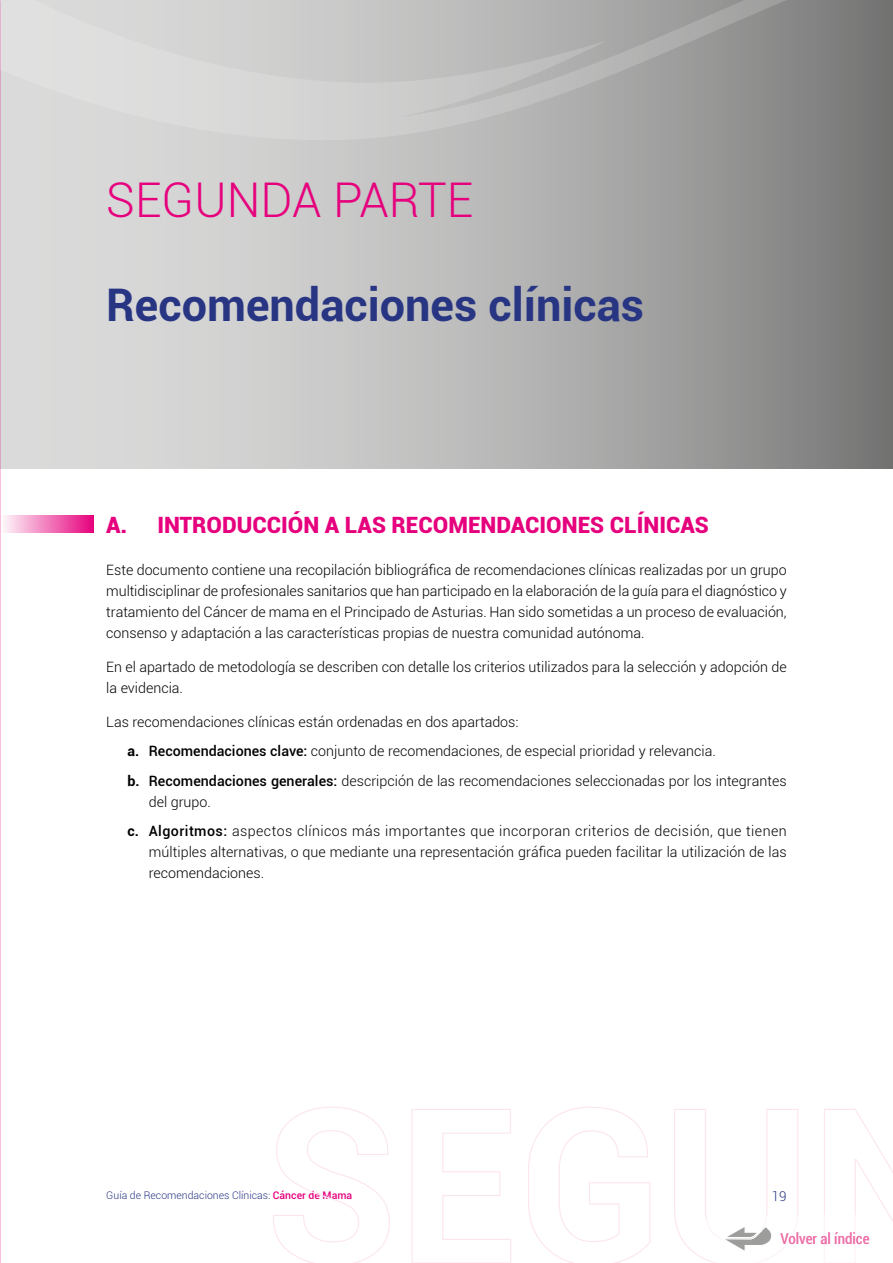
<style>
.page{position:relative;width:893px;height:1263px;background:#fff}
.page>*{position:absolute;margin:0;border:0;box-sizing:border-box;transform-origin:0 0}
.t1{font:300 47.85px "Roboto";color:#e6007d}
.t2{font:700 45px "Roboto";color:#283583}
.A__Titulos{font:900 22.5px "Roboto";color:#e6007d}
.Indice_titulo_4{font:condensed 15px "Roboto";color:#ed6ea7}
.Texto_general{font:300 14.25px/21px "Roboto";color:#000;text-align:justify}
.sangrados{font:300 14.25px/21px "Roboto";color:#000}
.t3{font:300 13.5px "Roboto";color:#283583}
.t4{font:300 10.5px "Roboto";color:#283583}
.s1{font-weight:700}
.s2{font-weight:500}
.s3{font-weight:500;color:#e6007d}
</style>
<div class="page">
<svg style="left:1px;top:140px;width:892px;height:328px;background:#b6b6b5"></svg>
<svg style="left:0;top:140px;width:1px;height:1123px"></svg>
<svg style="left:0;top:0;width:893px;height:140px;background:#b8b8b8"></svg>
<svg style="left:273px;top:1107px;width:117px;height:156px"></svg>
<svg style="left:411px;top:1109px;width:100px;height:154px"></svg>
<svg style="left:528px;top:1107px;width:123px;height:156px"></svg>
<svg style="left:824px;top:1109px;width:69px;height:113px"></svg>
<div style="left:0;top:516px;width:94px;height:17px;background:linear-gradient(to right,#fefdfe,#e6047f)"></div>
<div style="left:699px;top:1215px;width:194px;height:48px;background:#fff;border-radius:21px"></div>
<svg style="left:674px;top:1109px;width:124px;height:154px"></svg>
<p class="t1" style="left:106px;top:166px;width:368px">SEGUNDA PARTE</p>
<p class="t2" style="left:106px;top:273px;width:539px">Recomendaciones clínicas</p>
<p class="A__Titulos" style="left:106px;top:509px;width:604px">A. INTRODUCCIÓN A LAS RECOMENDACIONES CLÍNICAS</p>
<p class="Texto_general" style="left:106px;top:559px;width:682px">Este documento contiene una recopilación bibliográfica de recomendaciones clínicas realizadas por un grupo multidisciplinar de profesionales sanitarios que han participado en la elaboración de la guía para el diagnóstico y tratamiento del Cáncer de mama en el Principado de Asturias. Han sido sometidas a un proceso de evaluación, consenso y adaptación a las características propias de nuestra comunidad autónoma.</p>
<p class="Texto_general" style="left:106px;top:656px;width:682px">En el apartado de metodología se describen con detalle los criterios utilizados para la selección y adopción de la evidencia.</p>
<p class="Texto_general" style="left:106px;top:711px;width:414px">Las recomendaciones clínicas están ordenadas en dos apartados:</p>
<p class="sangrados" style="left:128px;top:740px;width:590px"><span class="s1">a.</span> <span class="s2">Recomendaciones clave:</span> conjunto de recomendaciones, de especial prioridad y relevancia.</p>
<p class="sangrados" style="left:149px;top:770px;width:639px;text-indent:-21px"><span class="s1">b.</span> <span class="s2">Recomendaciones generales:</span> descripción de las recomendaciones seleccionadas por los integrantes del grupo.</p>
<p class="sangrados" style="left:149px;top:820px;width:639px;text-align:justify;text-indent:-21px"><span class="s1">c.</span> <span class="s2">Algoritmos:</span> aspectos clínicos más importantes que incorporan criterios de decisión, que tienen múltiples alternativas, o que mediante una representación gráfica pueden facilitar la utilización de las recomendaciones.</p>
<p class="t4" style="left:106px;top:1187px;width:247px">Guía de Recomendaciones Clínicas: <span class="s3">Cáncer de Mama</span></p>
<p class="t3" style="left:772px;top:1187px;width:16px">19</p>
<p class="Indice_titulo_4" style="left:780px;top:1229px;width:91px">Volver al índice</p>
</div>
